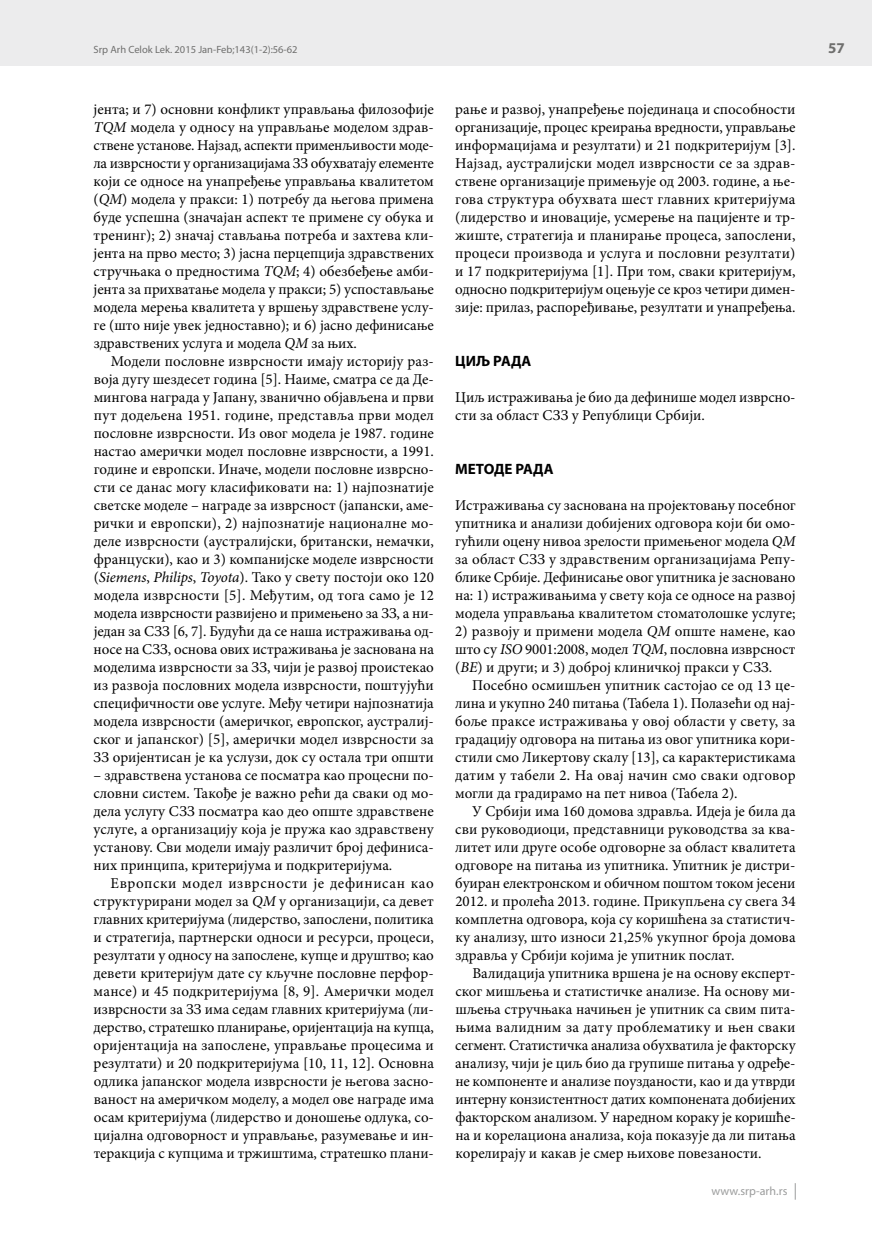
<style>
.page{position:relative;width:872px;height:1234px;background:#fff}
.page>*{position:absolute;margin:0;border:0;box-sizing:border-box;transform-origin:0 0}
.t1{font:15px/18px "Minion Pro";color:#000;text-align:justify}
.t2{font:700 15px "Myriad Pro";color:#000}
.t3{font:700 15px "Myriad Pro";color:#6f6f6e}
.t4{font:12px "Myriad Pro";letter-spacing:.005em;color:#9c9d9d}
.t5{font:10.5px "Myriad Pro";color:#6f6f6e}
.s1{font-style:italic}
</style>
<div class="page">
<div style="left:0;top:0;width:872px;height:66px;background:#ececed"></div>
<svg style="left:795px;top:1183px;width:1px;height:16px"></svg>
<p class="t5" style="left:94px;top:44px;width:206px">Srp Arh Celok Lek. 2015 Jan-Feb;143(1-2):56-62</p>
<p class="t3" style="left:828px;top:40px;width:18px">57</p>
<p class="t1" style="left:94px;top:100px;width:342px;text-align:left">јента; и 7) основни конфликт управљања филозофије <span class="s1">TQM</span> модела у односу на управљање моделом здрав&shy;ствене установе. Најзад, аспекти применљивости моде&shy;ла изврсности у организацијама ЗЗ обухватају елементе који се односе на унапређење управљања квалитетом (<span class="s1">QM</span>) модела у пракси: 1) потребу да његова примена буде успешна (значајан аспект те примене су обука и тренинг); 2) значај стављања потреба и захтева кли&shy;јента на прво место; 3) јасна перцепција здравствених стручњака о предностима <span class="s1">TQM</span>; 4) обезбеђење амби&shy;јента за прихватање модела у пракси; 5) успостављање модела мерења квалитета у вршењу здравствене услу&shy;ге (што није увек једноставно); и 6) јасно дефинисање здравствених услуга и модела <span class="s1">QM</span> за њих.</p>
<p class="t1" style="left:94px;top:352px;width:342px;text-align:left;text-indent:17px">Модели пословне изврсности имају историју раз&shy;воја дугу шездесет година [5]. Наиме, сматра се да Де&shy;мингова награда у Јапану, званично објављена и први пут додељена 1951. године, представља први модел пословне изврсности. Из овог модела је 1987. године настао амерички модел пословне изврсности, а 1991. године и европски. Иначе, модели пословне изврсно&shy;сти се данас могу класификовати на: 1) најпознатије светске моделе – награде за изврсност (јапански, аме&shy;рички и европски), 2) најпознатије националне мо&shy;деле изврсности (аустралијски, британски, немачки, француски), као и 3) компанијске моделе изврсности (<span class="s1">Siemens</span>, <span class="s1">Philips</span>, <span class="s1">Toyota</span>). Тако у свету постоји око 120 модела изврсности [5]. Међутим, од тога само је 12 модела изврсности развијено и примењено за ЗЗ, а ни&shy;један за СЗЗ [6, 7]. Будући да се наша истраживања од&shy;носе на СЗЗ, основа ових истраживања је заснована на моделима изврсности за ЗЗ, чији је развој проистекао из развоја пословних модела изврсности, поштујући специфичности ове услуге. Међу четири најпознатија модела изврсности (америчког, европског, аустралиј&shy;ског и јапанског) [5], амерички модел изврсности за ЗЗ оријентисан је ка услузи, док су остала три општи</p>
<p class="t1" style="left:93px;top:766px;width:342px">– здравствена установа се посматра као процесни по&shy;словни систем. Такође је важно рећи да сваки од мо&shy;дела услугу СЗЗ посматра као део опште здравствене услуге, а организацију која је пружа као здравствену установу. Сви модели имају различит број дефиниса&shy;них принципа, критеријума и подкритеријума.</p>
<p class="t1" style="left:93px;top:874px;width:342px;text-align:left;text-indent:17px">Европски модел изврсности је дефинисан као структурирани модел за <span class="s1">QM</span> у организацији, са девет главних критеријума (лидерство, запослени, политика и стратегија, партнерски односи и ресурси, процеси, резултати у односу на запослене, купце и друштво; као девети критеријум дате су кључне пословне перфор&shy;мансе) и 45 подкритеријума [8, 9]. Амерички модел изврсности за ЗЗ има седам главних критеријума (ли&shy;дерство, стратешко планирање, оријентација на купца, оријентација на запослене, управљање процесима и резултати) и 20 подкритеријума [10, 11, 12]. Основна одлика јапанског модела изврсности је његова засно&shy;ваност на америчком моделу, а модел ове награде има осам критеријума (лидерство и доношење одлука, со&shy;цијална одговорност и управљање, разумевање и ин&shy;теракција с купцима и тржиштима, стратешко плани-</p>
<p class="t1" style="left:455px;top:100px;width:342px">рање и развој, унапређење појединаца и способности организације, процес креирања вредности, управљање информацијама и резултати) и 21 подкритеријум [3].<br>Најзад, аустралијски модел изврсности се за здрав&shy;ствене организације примењује од 2003. године, а ње&shy;гова структура обухвата шест главних критеријума (лидерство и иновације, усмерење на пацијенте и тр&shy;жиште, стратегија и планирање процеса, запослени, процеси производа и услуга и пословни резултати) и 17 подкритеријума [1]. При том, сваки критеријум, односно подкритеријум оцењује се кроз четири димен&shy;зије: прилаз, распоређивање, резултати и унапређења.</p>
<p class="t2" style="left:455px;top:352px;width:78px">ЦИЉ РАДА</p>
<p class="t1" style="left:455px;top:388px;width:340px">Циљ истраживања је био да дефинише модел изврсно&shy;сти за област СЗЗ у Републици Србији.</p>
<p class="t2" style="left:455px;top:460px;width:100px">МЕТОДЕ РАДА</p>
<p class="t1" style="left:455px;top:496px;width:342px">Истраживања су заснована на пројектовању посебног упитника и анализи добијених одговора који би омо&shy;гућили оцену нивоа зрелости примењеног модела <span class="s1">QM </span>за област СЗЗ у здравственим организацијама Репу&shy;блике Србије. Дефинисање овог упитника је засновано на: 1) истраживањима у свету која се односе на развој модела управљања квалитетом стоматолошке услуге;</p>
<p class="t1" style="left:455px;top:622px;width:342px">2) развоју и примени модела <span class="s1">QM</span> опште намене, као што су <span class="s1">ISO</span> 9001:2008, модел <span class="s1">TQM</span>, пословна изврсност (<span class="s1">BE</span>) и други; и 3) доброј клиничкој пракси у СЗЗ.</p>
<p class="t1" style="left:455px;top:676px;width:342px;text-indent:17px">Посебно осмишљен упитник састојао се од 13 це&shy;лина и укупно 240 питања (Табела 1). Полазећи од нај&shy;боље праксе истраживања у овој области у свету, за градацију одговора на питања из овог упитника кори&shy;стили смо Ликертову скалу [13], са карактеристикама датим у табели 2. На овај начин смо сваки одговор могли да градирамо на пет нивоа (Табела 2).</p>
<p class="t1" style="left:455px;top:802px;width:342px;text-indent:17px">У Србији има 160 домова здравља. Идеја је била да сви руководиоци, представници руководства за ква&shy;литет или друге особе одговорне за област квалитета одговоре на питања из упитника. Упитник је дистри&shy;буиран електронском и обичном поштом током јесени 2012. и пролећа 2013. године. Прикупљена су свега 34 комплетна одговора, која су коришћена за статистич&shy;ку анализу, што износи 21,25% укупног броја домова здравља у Србији којима је упитник послат.</p>
<p class="t1" style="left:455px;top:964px;width:342px;text-indent:17px">Валидација упитника вршена је на основу експерт&shy;ског мишљења и статистичке анализе. На основу ми&shy;шљења стручњака начињен је упитник са свим пита&shy;њима валидним за дату проблематику и њен сваки сегмент. Статистичка анализа обухватила је факторску анализу, чији је циљ био да групише питања у одређе&shy;не компоненте и анализе поузданости, као и да утврди интерну конзистентност датих компонената добијених факторском анализом. У наредном кораку је коришће&shy;на и корелациона анализа, која показује да ли питања корелирају и какав је смер њихове повезаности.</p>
<p class="t4" style="left:711px;top:1184px;width:77px">www.srp-arh.rs</p>
</div>
